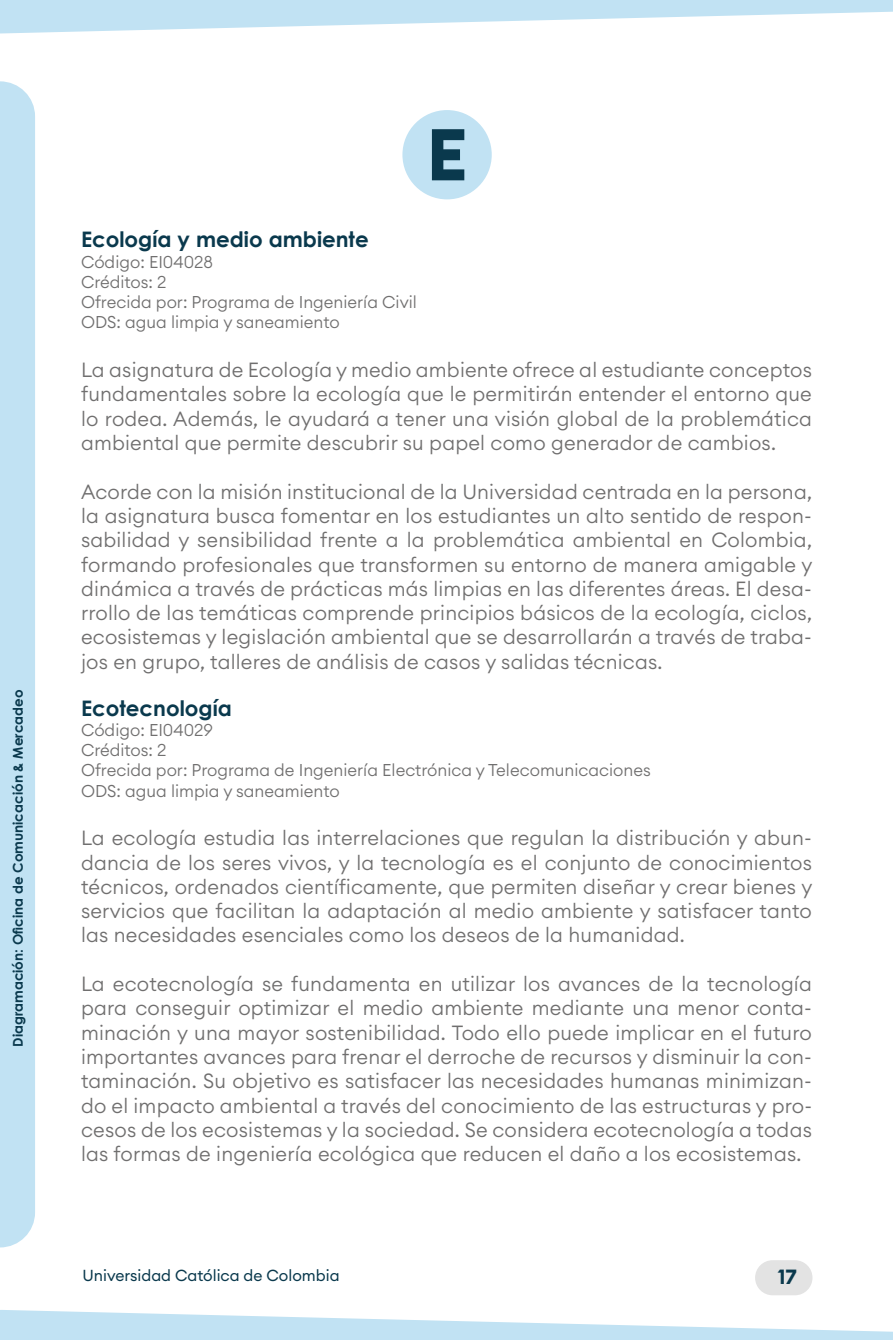
<style>
.page{position:relative;width:893px;height:1340px;background:#fff}
.page>*{position:absolute;margin:0;border:0;box-sizing:border-box;transform-origin:0 0}
.t1{font:700 72px "Euclid Circular A";color:#0a394d}
.t2{font:700 21.38px "Century Gothic";color:#0a394d}
.t3{font:300 20.25px/24.3px "Euclid Circular A";letter-spacing:.01em;color:#706f6f;text-align:justify}
.t4{font:700 20.25px "Euclid Circular A";color:#0a394d}
.t5{font:300 16.88px/20.2px "Euclid Circular A";color:#706f6f}
.t6{font:15.75px "Euclid Circular A";color:#0a394d}
.t7{font:700 13.5px "Century Gothic";color:#0a394d}
</style>
<div class="page">
<div style="left:402px;top:110px;width:90px;height:89px;background:#c1e2f3;border-radius:50%"></div>
<div style="left:0;top:81px;width:35px;height:1166px;background:#c1e2f3"></div>
<div style="left:755px;top:1260px;width:57px;height:35px;background:#e3e3e3;border-radius:18px"></div>
<svg style="left:0;top:0;width:893px;height:33px"></svg>
<svg style="left:0;top:1310px;width:893px;height:29px"></svg>
<p class="t7" style="left:8px;top:1046px;width:358px;rotate:-90deg">Diagramación: Oficina de Comunicación &amp; Mercadeo</p>
<h1 class="t1" style="left:426px;top:108px;width:43px">E</h1>
<p class="t2" style="left:81px;top:223px;width:289px">Ecología y medio ambiente</p>
<p class="t5" style="left:81px;top:251px;width:337px">Código: EI04028<br>Créditos: 2<br>Ofrecida por: Programa de Ingeniería Civil<br>ODS: agua limpia y saneamiento</p>
<p class="t3" style="left:81px;top:357px;width:732px">La asignatura de Ecología y medio ambiente ofrece al estudiante conceptos fundamentales sobre la ecología que le permitirán entender el entorno que lo rodea. Además, le ayudará a tener una visión global de la problemática ambiental que permite descubrir su papel como generador de cambios.</p>
<p class="t3" style="left:81px;top:479px;width:733px">Acorde con la misión institucional de la Universidad centrada en la persona, la asignatura busca fomentar en los estudiantes un alto sentido de respon&shy;sabilidad y sensibilidad frente a la problemática ambiental en Colombia, formando profesionales que transformen su entorno de manera amigable y dinámica a través de prácticas más limpias en las diferentes áreas. El desa&shy;rrollo de las temáticas comprende principios básicos de la ecología, ciclos, ecosistemas y legislación ambiental que se desarrollarán a través de traba&shy;jos en grupo, talleres de análisis de casos y salidas técnicas.</p>
<p class="t2" style="left:81px;top:691px;width:152px">Ecotecnología</p>
<p class="t5" style="left:81px;top:719px;width:571px">Código: EI04029<br>Créditos: 2<br>Ofrecida por: Programa de Ingeniería Electrónica y Telecomunicaciones ODS: agua limpia y saneamiento</p>
<p class="t3" style="left:81px;top:825px;width:733px">La ecología estudia las interrelaciones que regulan la distribución y abun&shy;dancia de los seres vivos, y la tecnología es el conjunto de conocimientos técnicos, ordenados científicamente, que permiten diseñar y crear bienes y servicios que facilitan la adaptación al medio ambiente y satisfacer tanto las necesidades esenciales como los deseos de la humanidad.</p>
<p class="t3" style="left:81px;top:971px;width:732px">La ecotecnología se fundamenta en utilizar los avances de la tecnología para conseguir optimizar el medio ambiente mediante una menor conta&shy;minación y una mayor sostenibilidad. Todo ello puede implicar en el futuro importantes avances para frenar el derroche de recursos y disminuir la con&shy;taminación. Su objetivo es satisfacer las necesidades humanas minimizan&shy;do el impacto ambiental a través del conocimiento de las estructuras y pro&shy;cesos de los ecosistemas y la sociedad. Se considera ecotecnología a todas las formas de ingeniería ecológica que reducen el daño a los ecosistemas.</p>
<p class="t6" style="left:83px;top:1264px;width:259px">Universidad Católica de Colombia</p>
<p class="t4" style="left:778px;top:1263px;width:20px">17</p>
</div>
